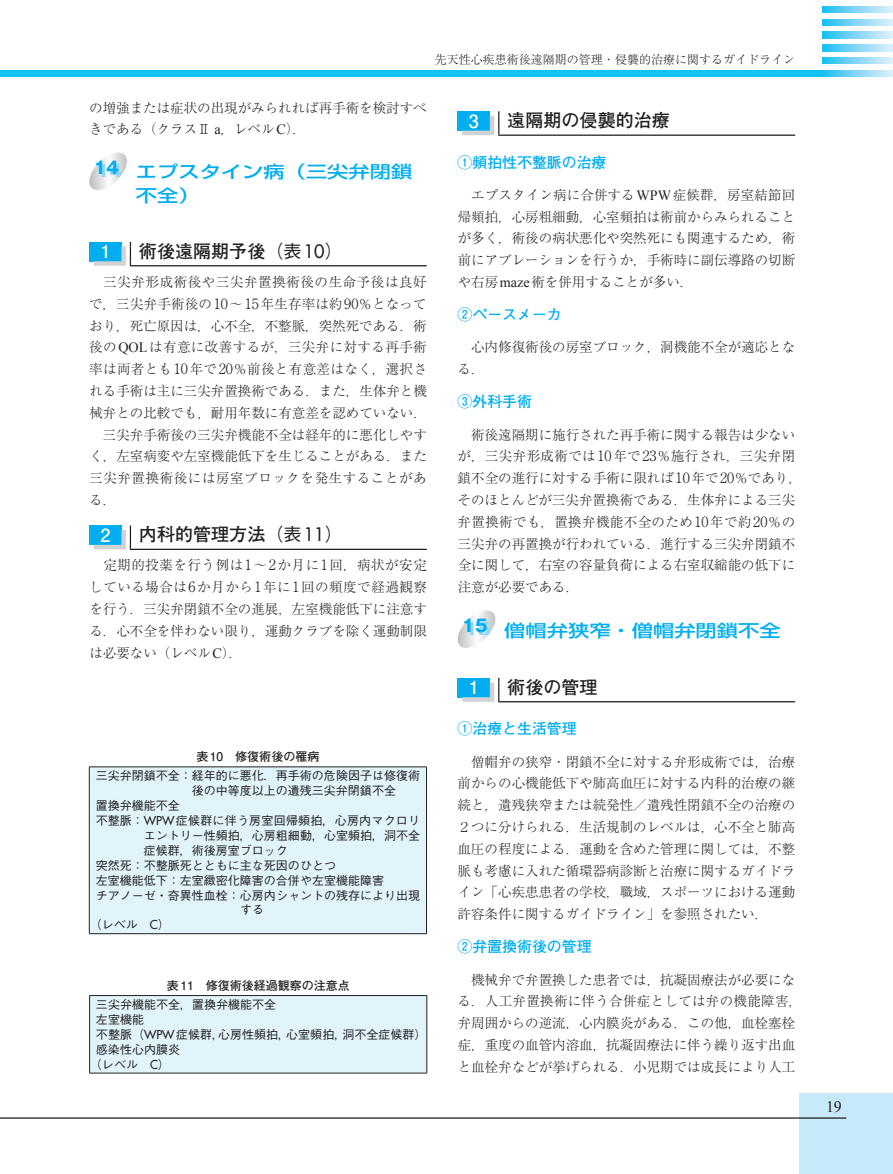
<style>
.page{position:relative;width:893px;height:1174px;background:#fff}
.page>*{position:absolute;margin:0;border:0;box-sizing:border-box;transform-origin:0 0}
.t1{font:700 18px "Futo Go B101 Pro";color:#231f20}
.t2{font:700 18px "Futo Go B101 Pro";color:#fff}
.t3{font:500 16.95px/23.4px "Shin Go Pro";color:#00aeef;scale:1.25 1}
.t4{font:15.9px "Times New Roman";color:#231f20}
.t5{font:700 14.85px "Futo Go B101 Pro";color:#00aeef}
.t6{font:300 13.5px/21.8px "Ryumin Pro";color:#231f20}
.t7{font:300 13.5px "Ryumin Pro";letter-spacing:.03em;color:#231f20}
.t8{font:300 13.5px "Ryumin Pro";letter-spacing:.045em;color:#231f20}
.t9{font:500 12px "Gothic BBB Pro";color:#231f20}
.t10{font:300 12px "Ryumin Pro";color:#231f20}
.t11{font:700 12px "Futo Go B101 Pro";color:#231f20}
.t12{font:500 12px "Gothic BBB Pro";letter-spacing:.02em;color:#231f20}
.s1{font-family:"Times New Roman";font-weight:400;font-size:14.1px}
.s2{font-family:"Gothic BBB Pro";font-weight:500}
.s3{font-family:"Futura Std";font-weight:500}
.s4{font-size:14.1px}
.s5{font-family:"Futura Std"}
</style>
<div class="page">
<div style="left:799px;top:1093px;width:94px;height:81px;background:#c6eafa"></div>
<div style="left:0;top:70px;width:893px;height:7px;background:#15c0f2"></div>
<svg style="left:826px;top:70px;width:67px;height:7px"></svg>
<svg style="left:823px;top:57px;width:70px;height:7px"></svg>
<svg style="left:823px;top:45px;width:70px;height:6px"></svg>
<svg style="left:823px;top:32px;width:70px;height:6px"></svg>
<svg style="left:823px;top:19px;width:70px;height:7px"></svg>
<svg style="left:823px;top:6px;width:70px;height:7px"></svg>
<hr style="left:0;top:1117px;width:846px;height:1px;background:#231f20">
<svg style="left:89px;top:152px;width:38px;height:38px"></svg>
<svg style="left:99px;top:164px;width:23px;height:13px"></svg>
<div style="left:89px;top:242px;width:32px;height:19px;background:#00aeef"></div>
<svg style="left:94px;top:242px;width:37px;height:24px"></svg>
<hr style="left:130px;top:265px;width:297px;height:1px;background:#231f20">
<div style="left:89px;top:525px;width:32px;height:20px;background:#00aeef"></div>
<svg style="left:94px;top:525px;width:37px;height:24px"></svg>
<hr style="left:130px;top:549px;width:297px;height:1px;background:#231f20">
<div style="left:458px;top:111px;width:32px;height:20px;background:#00aeef"></div>
<svg style="left:462px;top:111px;width:37px;height:24px"></svg>
<hr style="left:498px;top:134px;width:297px;height:2px;background:#231f20">
<svg style="left:457px;top:610px;width:39px;height:38px"></svg>
<svg style="left:467px;top:621px;width:23px;height:14px"></svg>
<div style="left:458px;top:678px;width:32px;height:19px;background:#00aeef"></div>
<svg style="left:462px;top:678px;width:37px;height:23px"></svg>
<hr style="left:498px;top:701px;width:297px;height:1px;background:#231f20">
<div style="left:89px;top:767px;width:337px;height:166px;background:#e1f4fc"></div>
<hr style="left:89px;top:766px;width:338px;height:1px;background:#231f20">
<hr style="left:89px;top:767px;width:1px;height:166px;background:#231f20">
<hr style="left:426px;top:767px;width:1px;height:166px;background:#231f20">
<hr style="left:89px;top:933px;width:338px;height:1px;background:#231f20">
<div style="left:90px;top:995px;width:337px;height:78px;background:#e1f4fc"></div>
<hr style="left:89px;top:995px;width:338px;height:1px;background:#231f20">
<hr style="left:89px;top:995px;width:1px;height:77px;background:#231f20">
<hr style="left:427px;top:995px;width:1px;height:77px;background:#231f20">
<hr style="left:89px;top:1072px;width:338px;height:1px;background:#231f20">
<p class="t10" style="left:435px;top:51px;width:362px">先天性心疾患術後遠隔期の管理・侵襲的治療に関するガイドライン</p>
<p class="t6" style="left:89px;top:95px;width:339px">の増強または症状の出現がみられれば再手術を検討すべきである（クラスⅡ <span class="s1">a</span>，レベル<span class="s1">C</span>）．</p>
<p class="t3" style="left:136px;top:158px;width:223px;text-indent:-43px"><sup>14</sup> エプスタイン病（三尖弁閉鎖不全）</p>
<h1 class="t2" style="left:100px;top:237px;width:12px">1</h1>
<h1 class="t1" style="left:139px;top:236px;width:205px">術後遠隔期予後<span class="s2">（表</span><span class="s3">10</span><span class="s2">）</span></h1>
<p class="t8" style="left:103px;top:271px;width:325px">三尖弁形成術後や三尖弁置換術後の生命予後は良好</p>
<p class="t6" style="left:89px;top:292px;width:339px">で，三尖弁手術後の<span class="s4">10</span>～<span class="s4">15</span>年生存率は約<span class="s4">90</span>％となって</p>
<p class="t6" style="left:89px;top:313px;width:339px">おり，死亡原因は，心不全，不整脈，突然死である．術</p>
<p class="t7" style="left:89px;top:337px;width:339px">後の<span class="s1">QOL</span>は有意に改善するが，三尖弁に対する再手術</p>
<p class="t7" style="left:89px;top:358px;width:339px">率は両者とも<span class="s4">10</span>年で<span class="s4">20</span>％前後と有意差はなく，選択さ</p>
<p class="t6" style="left:89px;top:379px;width:339px">れる手術は主に三尖弁置換術である．また，生体弁と機</p>
<p class="t6" style="left:89px;top:401px;width:339px">械弁との比較でも，耐用年数に有意差を認めていない．</p>
<p class="t6" style="left:103px;top:422px;width:326px">三尖弁手術後の三尖弁機能不全は経年的に悪化しやす</p>
<p class="t6" style="left:89px;top:444px;width:339px">く，左室病変や左室機能低下を生じることがある．また</p>
<p class="t8" style="left:89px;top:467px;width:339px">三尖弁置換術後には房室ブロックを発生することがあ</p>
<p class="t6" style="left:89px;top:488px;width:28px">る．</p>
<h1 class="t2" style="left:100px;top:521px;width:12px">2</h1>
<h1 class="t1" style="left:139px;top:520px;width:205px">内科的管理方法<span class="s2">（表</span><span class="s3">11</span><span class="s2">）</span></h1>
<p class="t6" style="left:89px;top:553px;width:339px;text-align:justify;text-indent:14px">定期的投薬を行う例は<span class="s4">1</span>～<span class="s4">2</span>か月に<span class="s4">1</span>回，病状が安定している場合は<span class="s4">6</span>か月から<span class="s4">1</span>年に<span class="s4">1</span>回の頻度で経過観察を行う．三尖弁閉鎖不全の進展，左室機能低下に注意する．心不全を伴わない限り，運動クラブを除く運動制限は必要ない（レベル<span class="s1">C</span>）．</p>
<p class="t11" style="left:196px;top:746px;width:124px">表10　修復術後の罹病</p>
<p class="t9" style="left:96px;top:766px;width:326px">三尖弁閉鎖不全：経年的に悪化．再手術の危険因子は修復術</p>
<p class="t9" style="left:192px;top:781px;width:206px">後の中等度以上の遺残三尖弁閉鎖不全</p>
<p class="t9" style="left:96px;top:796px;width:86px">置換弁機能不全</p>
<p class="t12" style="left:96px;top:811px;width:326px">不整脈：<span class="s5">WPW</span>症候群に伴う房室回帰頻拍，心房内マクロリ</p>
<p class="t9" style="left:144px;top:825px;width:278px">エントリー性頻拍，心房粗細動，心室頻拍，洞不全</p>
<p class="t9" style="left:144px;top:840px;width:146px">症候群，術後房室ブロック</p>
<p class="t9" style="left:96px;top:855px;width:242px">突然死：不整脈死とともに主な死因のひとつ</p>
<p class="t9" style="left:96px;top:870px;width:290px">左室機能低下：左室緻密化障害の合併や左室機能障害</p>
<p class="t9" style="left:96px;top:885px;width:326px">チアノーゼ・奇異性血栓：心房内シャントの残存により出現</p>
<p class="t9" style="left:240px;top:900px;width:26px">する</p>
<p class="t9" style="left:90px;top:915px;width:82px">（レベル <span class="s5">C</span>）</p>
<p class="t11" style="left:167px;top:975px;width:185px">表11　修復術後経過観察の注意点</p>
<p class="t9" style="left:96px;top:995px;width:182px">三尖弁機能不全，置換弁機能不全</p>
<p class="t9" style="left:96px;top:1009px;width:50px">左室機能</p>
<p class="t9" style="left:96px;top:1024px;width:332px">不整脈（<span class="s5">WPW</span>症候群，心房性頻拍，心室頻拍，洞不全症候群）</p>
<p class="t9" style="left:96px;top:1039px;width:86px">感染性心内膜炎</p>
<p class="t9" style="left:90px;top:1054px;width:82px">（レベル <span class="s5">C</span>）</p>
<h1 class="t2" style="left:469px;top:107px;width:12px">3</h1>
<h1 class="t1" style="left:507px;top:106px;width:164px">遠隔期の侵襲的治療</h1>
<p class="t5" style="left:458px;top:150px;width:150px">①頻拍性不整脈の治療</p>
<p class="t6" style="left:458px;top:183px;width:339px;text-align:justify;text-indent:14px">エプスタイン病に合併する<span class="s1">WPW</span>症候群，房室結節回帰頻拍，心房粗細動，心室頻拍は術前からみられることが多く，術後の病状悪化や突然死にも関連するため，術前にアブレーションを行うか，手術時に副伝導路の切断や右房<span class="s1">maze</span>術を併用することが多い．</p>
<p class="t5" style="left:458px;top:303px;width:106px">②ペースメーカ</p>
<p class="t6" style="left:458px;top:335px;width:339px;text-indent:14px">心内修復術後の房室ブロック，洞機能不全が適応となる．</p>
<p class="t5" style="left:458px;top:390px;width:76px">③外科手術</p>
<p class="t6" style="left:458px;top:422px;width:346px;text-indent:14px">術後遠隔期に施行された再手術に関する報告は少ないが，三尖弁形成術では<span class="s4">10</span>年で<span class="s4">23</span>％施行され，三尖弁閉鎖不全の進行に対する手術に限れば<span class="s4">10</span>年で<span class="s4">20</span>％であり，そのほとんどが三尖弁置換術である．生体弁による三尖弁置換術でも，置換弁機能不全のため<span class="s4">10</span>年で約<span class="s4">20</span>％の三尖弁の再置換が行われている．進行する三尖弁閉鎖不全に関して，右室の容量負荷による右室収縮能の低下に注意が必要である．</p>
<p class="t3" style="left:462px;top:617px;width:257px"><sup>15</sup> 僧帽弁狭窄・僧帽弁閉鎖不全</p>
<h1 class="t2" style="left:469px;top:673px;width:12px">1</h1>
<h1 class="t1" style="left:507px;top:672px;width:92px">術後の管理</h1>
<p class="t5" style="left:458px;top:717px;width:121px">①治療と生活管理</p>
<p class="t6" style="left:458px;top:749px;width:339px;text-align:justify;text-indent:14px">僧帽弁の狭窄・閉鎖不全に対する弁形成術では，治療前からの心機能低下や肺高血圧に対する内科的治療の継続と，遺残狭窄または続発性／遺残性閉鎖不全の治療の２つに分けられる．生活規制のレベルは，心不全と肺高血圧の程度による．運動を含めた管理に関しては，不整脈も考慮に入れた循環器病診断と治療に関するガイドライン「心疾患患者の学校，職域，スポーツにおける運動許容条件に関するガイドライン」を参照されたい．</p>
<p class="t5" style="left:458px;top:934px;width:135px">②弁置換術後の管理</p>
<p class="t6" style="left:458px;top:967px;width:346px;text-align:center">機械弁で弁置換した患者では，抗凝固療法が必要にな<br>る．人工弁置換術に伴う合併症としては弁の機能障害，弁周囲からの逆流，心内膜炎がある．この他，血栓塞栓症，重度の血管内溶血，抗凝固療法に伴う繰り返す出血と血栓弁などが挙げられる．小児期では成長により人工</p>
<p class="t4" style="left:826px;top:1095px;width:17px">19</p>
</div>
